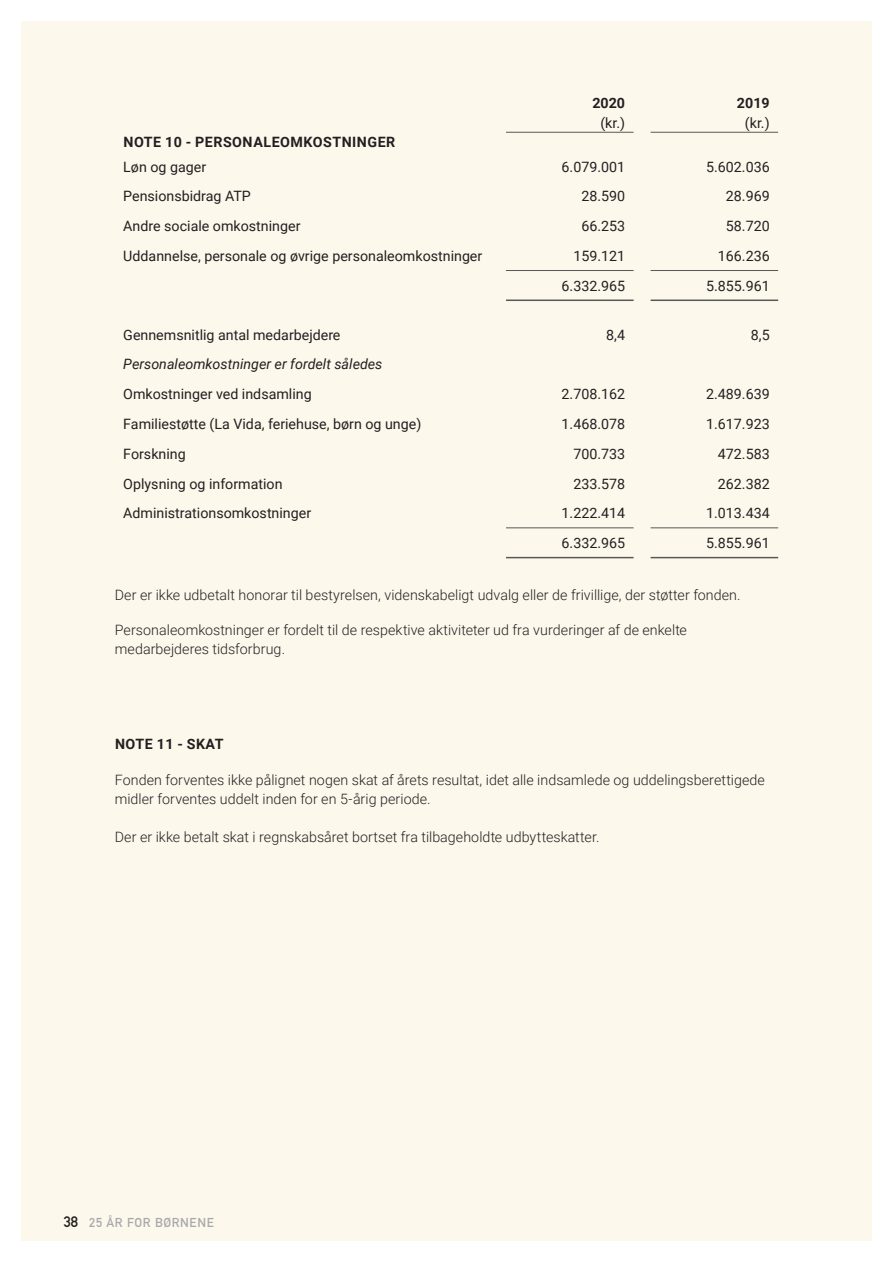
<style>
.page{position:relative;width:893px;height:1263px;background:#fff}
.page>*{position:absolute;margin:0;border:0;box-sizing:border-box;transform-origin:0 0}
.t1{font:14.25px "Roboto";color:#231f20}
.Bodytekst{font:300 14.25px/18.8px "Roboto";letter-spacing:.005em;color:#231f20}
.t2{font:700 14.25px "Roboto";letter-spacing:.035em;color:#231f20}
.t3{font:italic 14.25px "Roboto";color:#231f20}
.t4{font:12.75px "DIN Mittelschrift Std";letter-spacing:.05em;color:#a8a9ad}
.s1{font-size:15px;color:#231f20}
</style>
<div class="page">
<div style="left:21px;top:21px;width:851px;height:1219px;background:#fdf8ec"></div>
<hr style="left:506px;top:132px;width:128px;height:1px;background:#57585a">
<hr style="left:651px;top:132px;width:127px;height:1px;background:#57585a">
<hr style="left:506px;top:270px;width:128px;height:1px;background:#57585a">
<hr style="left:651px;top:270px;width:127px;height:1px;background:#57585a">
<hr style="left:506px;top:299px;width:128px;height:2px;background:#57585a">
<hr style="left:651px;top:299px;width:127px;height:2px;background:#57585a">
<hr style="left:506px;top:527px;width:128px;height:1px;background:#57585a">
<hr style="left:651px;top:527px;width:127px;height:1px;background:#57585a">
<hr style="left:506px;top:557px;width:128px;height:1px;background:#57585a">
<hr style="left:651px;top:557px;width:127px;height:1px;background:#57585a">
<p class="t2" style="left:592px;top:93px;width:34px">2020</p>
<p class="t1" style="left:600px;top:113px;width:26px">(kr.)</p>
<p class="t2" style="left:737px;top:93px;width:34px">2019</p>
<p class="t1" style="left:745px;top:113px;width:26px">(kr.)</p>
<p class="t2" style="left:124px;top:132px;width:273px">NOTE 10 - PERSONALEOMKOSTNINGER</p>
<p class="t1" style="left:123px;top:157px;width:84px">Løn og gager</p>
<p class="t1" style="left:562px;top:157px;width:65px">6.079.001</p>
<p class="t1" style="left:706px;top:157px;width:65px">5.602.036</p>
<p class="t1" style="left:123px;top:186px;width:129px">Pensionsbidrag ATP</p>
<p class="t1" style="left:581px;top:186px;width:45px">28.590</p>
<p class="t1" style="left:726px;top:186px;width:45px">28.969</p>
<p class="t1" style="left:123px;top:216px;width:179px">Andre sociale omkostninger</p>
<p class="t1" style="left:581px;top:216px;width:45px">66.253</p>
<p class="t1" style="left:726px;top:216px;width:45px">58.720</p>
<p class="t1" style="left:123px;top:246px;width:361px">Uddannelse, personale og øvrige personaleomkostninger</p>
<p class="t1" style="left:573px;top:246px;width:53px">159.121</p>
<p class="t1" style="left:718px;top:246px;width:53px">166.236</p>
<p class="t1" style="left:562px;top:276px;width:65px">6.332.965</p>
<p class="t1" style="left:706px;top:276px;width:65px">5.855.961</p>
<p class="t1" style="left:123px;top:325px;width:219px">Gennemsnitlig antal medarbejdere</p>
<p class="t1" style="left:606px;top:325px;width:20px">8,4</p>
<p class="t1" style="left:751px;top:325px;width:20px">8,5</p>
<p class="t3" style="left:123px;top:354px;width:261px">Personaleomkostninger er fordelt således</p>
<p class="t1" style="left:123px;top:384px;width:190px">Omkostninger ved indsamling</p>
<p class="t1" style="left:562px;top:384px;width:65px">2.708.162</p>
<p class="t1" style="left:706px;top:384px;width:65px">2.489.639</p>
<p class="t1" style="left:123px;top:414px;width:299px">Familiestøtte (La Vida, feriehuse, børn og unge)</p>
<p class="t1" style="left:562px;top:414px;width:65px">1.468.078</p>
<p class="t1" style="left:706px;top:414px;width:65px">1.617.923</p>
<p class="t1" style="left:123px;top:444px;width:64px">Forskning</p>
<p class="t1" style="left:573px;top:444px;width:53px">700.733</p>
<p class="t1" style="left:718px;top:444px;width:53px">472.583</p>
<p class="t1" style="left:123px;top:473px;width:161px">Oplysning og information</p>
<p class="t1" style="left:573px;top:473px;width:53px">233.578</p>
<p class="t1" style="left:718px;top:473px;width:53px">262.382</p>
<p class="t1" style="left:123px;top:503px;width:189px">Administrationsomkostninger</p>
<p class="t1" style="left:562px;top:503px;width:65px">1.222.414</p>
<p class="t1" style="left:706px;top:503px;width:65px">1.013.434</p>
<p class="t1" style="left:562px;top:533px;width:65px">6.332.965</p>
<p class="t1" style="left:706px;top:533px;width:65px">5.855.961</p>
<p class="Bodytekst" style="left:115px;top:585px;width:627px">Der er ikke udbetalt honorar til bestyrelsen, videnskabeligt udvalg eller de frivillige, der støtter fonden.</p>
<p class="Bodytekst" style="left:115px;top:620px;width:574px">Personaleomkostninger er fordelt til de respektive aktiviteter ud fra vurderinger af de enkelte medarbejderes tidsforbrug.</p>
<p class="t2" style="left:115px;top:734px;width:110px">NOTE 11 - SKAT</p>
<p class="Bodytekst" style="left:115px;top:770px;width:652px">Fonden forventes ikke pålignet nogen skat af årets resultat, idet alle indsamlede og uddelingsberettigede midler forventes uddelt inden for en 5-årig periode.</p>
<p class="Bodytekst" style="left:115px;top:827px;width:486px">Der er ikke betalt skat i regnskabsåret bortset fra tilbageholdte udbytteskatter.</p>
<p class="t4" style="left:64px;top:1215px;width:152px"><span class="s1">38</span> 25 ÅR FOR BØRNENE</p>
</div>
